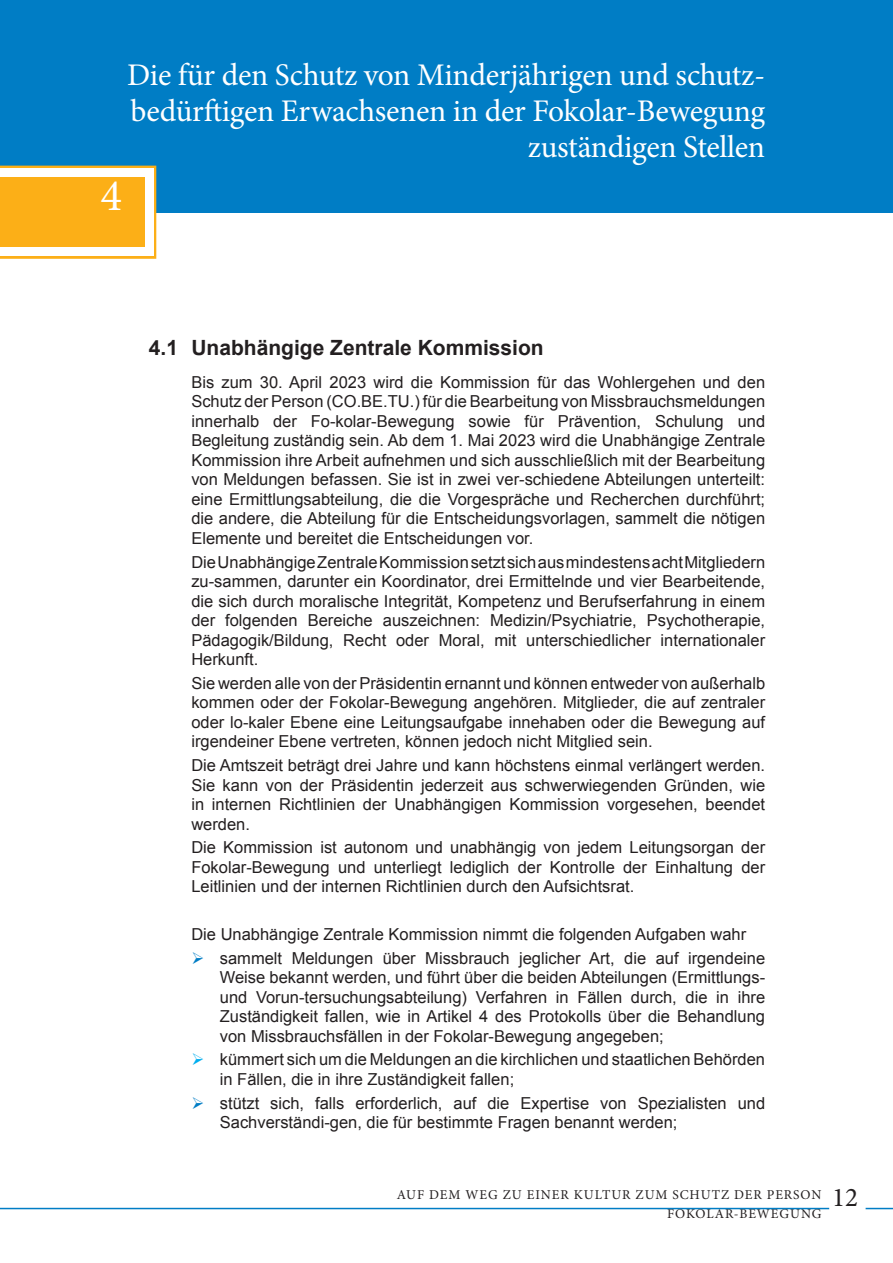
<style>
.page{position:relative;width:893px;height:1263px;background:#fff}
.page>*{position:absolute;margin:0;border:0;box-sizing:border-box;transform-origin:0 0}
.t1{font:45px "Minion Pro";color:#fff}
.t2{font:31.5px/36px "Minion Pro";letter-spacing:-.01em;color:#fff;text-align:right}
.t3{font:700 21px "Arial";color:#231f20}
.t4{font:16.5px/19.5px "Arial";color:#231f20;text-align:justify}
.t5{font:13.5px/19.5px "Minion Pro";letter-spacing:.07em;color:#231f20}
.s1{color:#007dc5}
.s2{color:#00aeef}
</style>
<div class="page">
<hr style="left:0;top:1208px;width:829px;height:1px;background:#007dc5">
<svg style="left:866px;top:1208px;width:27px;height:1px"></svg>
<div style="left:0;top:0;width:893px;height:212px;background:#007dc5"></div>
<svg style="left:0;top:166px;width:156px;height:93px"></svg>
<div style="left:0;top:169px;width:153px;height:87px;background:#fff"></div>
<div style="left:0;top:177px;width:144px;height:70px;background:#fcaf17"></div>
<p class="t2" style="left:127px;top:57px;width:640px">Die für den Schutz von Minderjährigen und schutz&shy;bedürftigen Erwachsenen in der Fokolar-Bewegung zuständigen Stellen</p>
<p class="t1" style="left:100px;top:166px;width:23px">4</p>
<p class="t3" style="left:149px;top:334px;width:31px">4.1</p>
<p class="t3" style="left:191px;top:334px;width:354px">Unabhängige Zentrale Kommission</p>
<p class="t4" style="left:191px;top:372px;width:575px">Bis zum 30. April 2023 wird die Kommission für das Wohlergehen und den Schutz der Person (CO.BE.TU.) für die Bearbeitung von Missbrauchsmeldungen innerhalb der Fo-kolar-Bewegung sowie für Prävention, Schulung und Begleitung zuständig sein. Ab dem 1. Mai 2023 wird die Unabhängige Zentrale Kommission ihre Arbeit aufnehmen und sich ausschließlich mit der Bearbeitung von Meldungen befassen. Sie ist in zwei ver-schiedene Abteilungen unterteilt: eine Ermittlungsabteilung, die die Vorgespräche und Recherchen durchführt; die andere, die Abteilung für die Entscheidungsvorlagen, sammelt die nötigen Elemente und bereitet die Entscheidungen vor.</p>
<p class="t4" style="left:191px;top:552px;width:575px">Die Unabhängige Zentrale Kommission setzt sich aus mindestens acht Mitgliedern zu-sammen, darunter ein Koordinator, drei Ermittelnde und vier Bearbeitende, die sich durch moralische Integrität, Kompetenz und Berufserfahrung in einem der folgenden Bereiche auszeichnen: Medizin/Psychiatrie, Psychotherapie, Pädagogik/Bildung, Recht oder Moral, mit unterschiedlicher internationaler Herkunft.</p>
<p class="t4" style="left:191px;top:673px;width:575px">Sie werden alle von der Präsidentin ernannt und können entweder von außerhalb kommen oder der Fokolar-Bewegung angehören. Mitglieder, die auf zentraler oder lo-kaler Ebene eine Leitungsaufgabe innehaben oder die Bewegung auf irgendeiner Ebene vertreten, können jedoch nicht Mitglied sein.</p>
<p class="t4" style="left:191px;top:756px;width:575px">Die Amtszeit beträgt drei Jahre und kann höchstens einmal verlängert werden.<br>Sie kann von der Präsidentin jederzeit aus schwerwiegenden Gründen, wie in internen Richtlinien der Unabhängigen Kommission vorgesehen, beendet werden.</p>
<p class="t4" style="left:191px;top:838px;width:575px">Die Kommission ist autonom und unabhängig von jedem Leitungsorgan der Fokolar-Bewegung und unterliegt lediglich der Kontrolle der Einhaltung der Leitlinien und der internen Richtlinien durch den Aufsichtsrat.</p>
<p class="t4" style="left:191px;top:924px;width:556px">Die Unabhängige Zentrale Kommission nimmt die folgenden Aufgaben wahr</p>
<p class="t4" style="left:220px;top:948px;width:547px;text-indent:-28px"><span class="s1">➢</span> sammelt Meldungen über Missbrauch jeglicher Art, die auf irgendeine Weise bekannt werden, und führt über die beiden Abteilungen (Ermittlungs&shy;und Vorun-tersuchungsabteilung) Verfahren in Fällen durch, die in ihre Zuständigkeit fallen, wie in Artikel 4 des Protokolls über die Behandlung von Missbrauchsfällen in der Fokolar-Bewegung angegeben;</p>
<p class="t4" style="left:220px;top:1050px;width:547px;text-indent:-28px"><span class="s2">➢</span> kümmert sich um die Meldungen an die kirchlichen und staatlichen Behörden in Fällen, die in ihre Zuständigkeit fallen;</p>
<p class="t4" style="left:220px;top:1093px;width:547px;text-indent:-28px"><span class="s1">➢</span> stützt sich, falls erforderlich, auf die Expertise von Spezialisten und<br>Sachverständi-gen, die für bestimmte Fragen benannt werden;</p>
<p class="t5" style="left:667px;top:1184px;width:193px;text-indent:-270px">AUF DEM WEG ZU EINER KULTUR ZUM SCHUTZ DER PERSON<br>FOKOLAR-BEWEGUNG <sup>12</sup></p>
</div>
